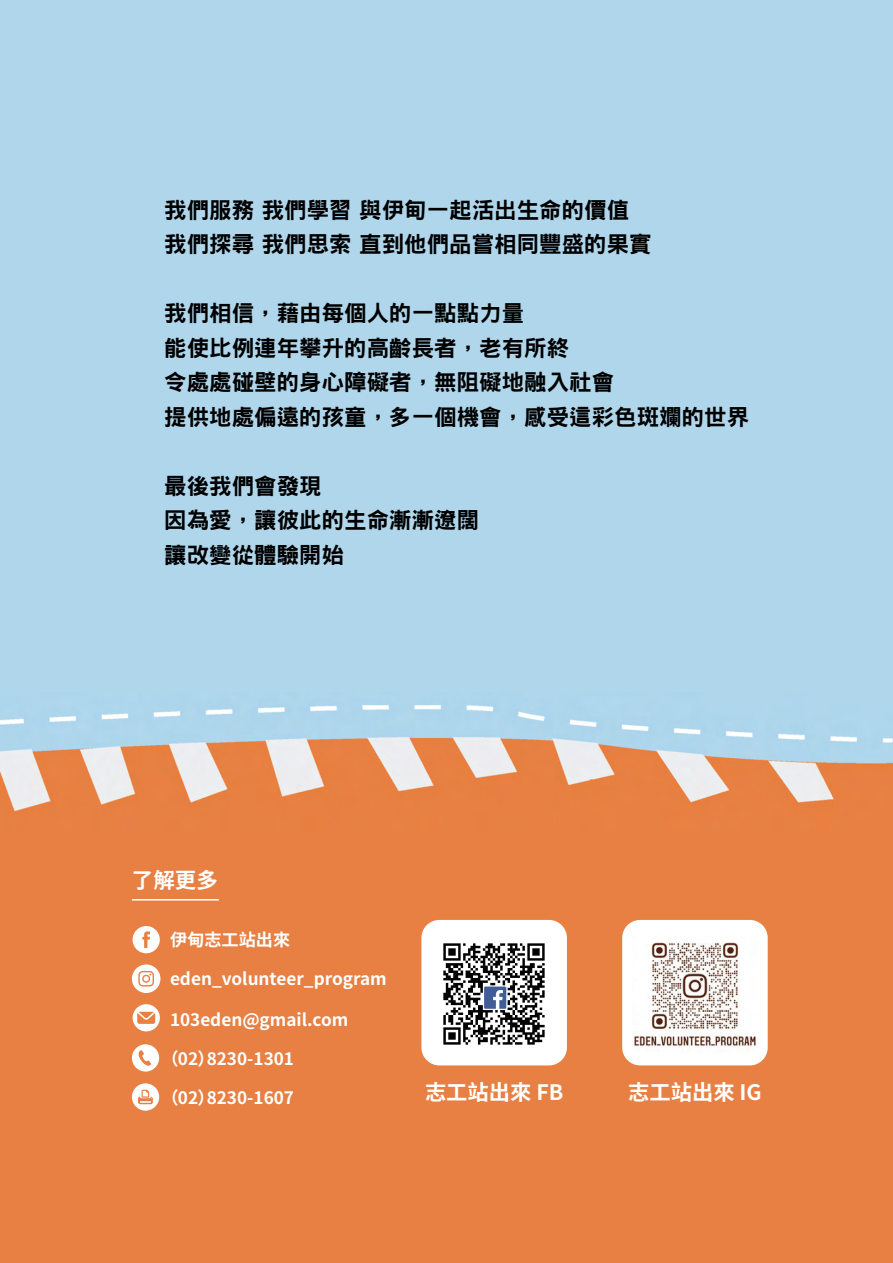
<style>
.page{position:relative;width:893px;height:1263px;background:#fff}
.page>*{position:absolute;margin:0;border:0;box-sizing:border-box;transform-origin:0 0}
.t1{font:22.5px/34.5px "DF Hei Std W9";color:#000}
.t2{font:700 21.45px "Noto Sans CJ Ktc";color:#fff}
.t3{font:700 21.3px "Noto Sans CJ Ktc";color:#fff}
.t4{font:700 17.1px "Noto Sans CJ Ktc";color:#fff}
</style>
<div class="page">
<img style="left:0;top:0;width:893px;height:1263px">
<div style="left:421px;top:920px;width:146px;height:145px;background:#fff;border-radius:18px"></div>
<img style="left:443px;top:943px;width:102px;height:102px">
<div style="left:622px;top:920px;width:146px;height:145px;background:#fff;border-radius:18px"></div>
<img style="left:632px;top:942px;width:125px;height:109px">
<div style="left:132px;top:964px;width:28px;height:29px;background:#fff;border-radius:50%"></div>
<svg style="left:138px;top:971px;width:16px;height:15px"></svg>
<hr style="left:132px;top:899px;width:87px;height:1px;background:#fff">
<div style="left:133px;top:926px;width:27px;height:27px;background:#fff;border-radius:50%"></div>
<svg style="left:142px;top:931px;width:8px;height:17px"></svg>
<div style="left:132px;top:1083px;width:27px;height:28px;background:#fff;border-radius:50%"></div>
<div style="left:133px;top:1004px;width:27px;height:27px;background:#fff;border-radius:50%"></div>
<svg style="left:137px;top:1012px;width:18px;height:12px"></svg>
<svg style="left:138px;top:1090px;width:15px;height:14px"></svg>
<div style="left:132px;top:1044px;width:27px;height:27px;background:#fff;border-radius:50%"></div>
<svg style="left:138px;top:1050px;width:13px;height:16px"></svg>
<p class="t1" style="left:164px;top:192px;width:489px">我們服務 我們學習 與伊甸一起活出生命的價值我們探尋 我們思索 直到他們品嘗相同豐盛的果實</p>
<p class="t1" style="left:164px;top:295px;width:586px">我們相信，藉由每個人的一點點力量<br>能使比例連年攀升的高齡長者，老有所終<br>令處處碰壁的身心障礙者，無阻礙地融入社會<br>提供地處偏遠的孩童，多一個機會，感受這彩色斑斕的世界</p>
<p class="t1" style="left:164px;top:468px;width:316px">最後我們會發現<br>因為愛，讓彼此的生命漸漸遼闊讓改變從體驗開始</p>
<p class="t2" style="left:132px;top:867px;width:87px">了解更多</p>
<p class="t4" style="left:170px;top:930px;width:122px">伊甸志工站出來</p>
<p class="t4" style="left:170px;top:969px;width:218px">eden_volunteer_program</p>
<p class="t4" style="left:170px;top:1010px;width:180px">103eden@gmail.com</p>
<p class="t4" style="left:162px;top:1049px;width:134px">（02）8230-1301</p>
<p class="t4" style="left:162px;top:1088px;width:134px">（02）8230-1607</p>
<p class="t3" style="left:425px;top:1080px;width:140px">志工站出來 FB</p>
<p class="t3" style="left:628px;top:1080px;width:135px">志工站出來 IG</p>
</div>
